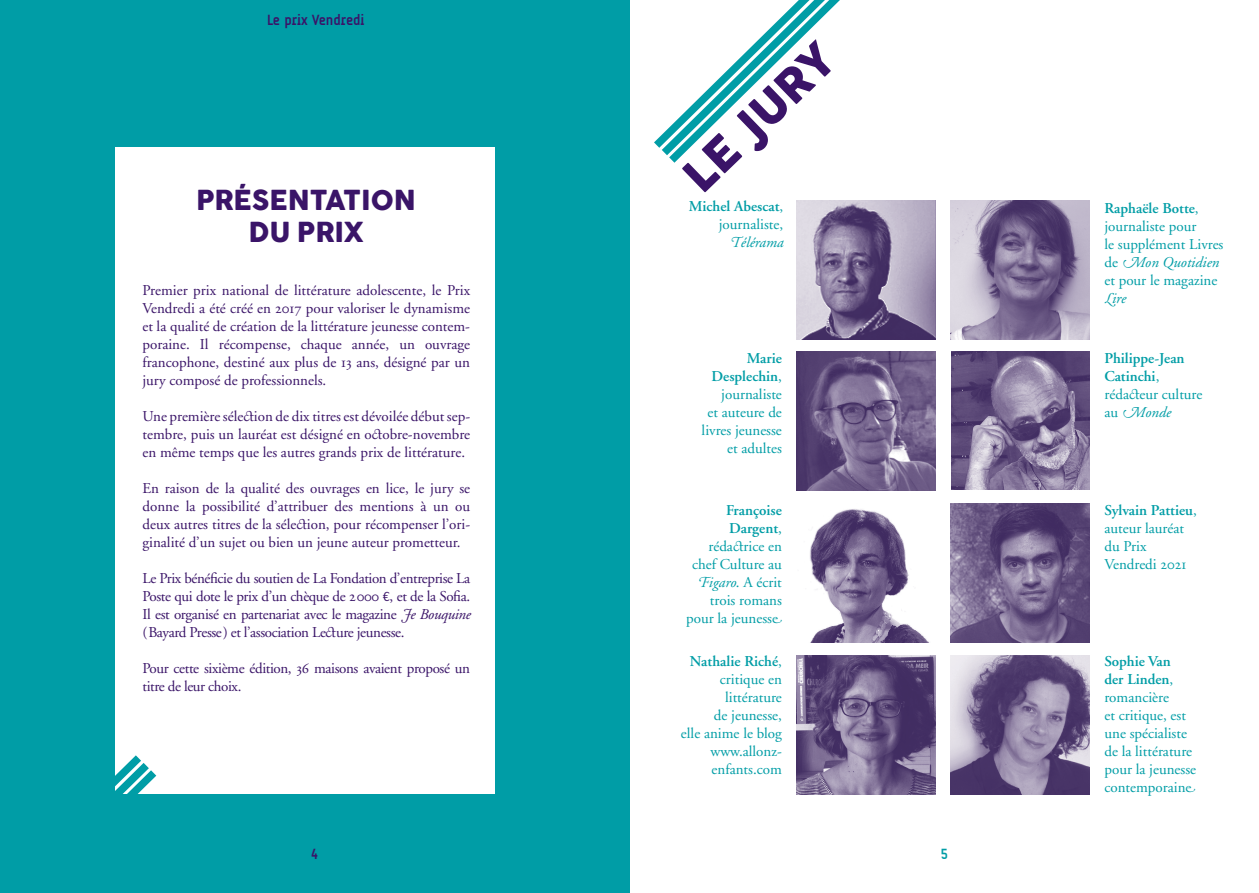
<style>
.page{position:relative;width:1259px;height:893px;background:#fff}
.page>*{position:absolute;margin:0;border:0;box-sizing:border-box;transform-origin:0 0}
.t1{font:45px "Cocogoose";color:#3a1468}
.t2{font:27px/31.5px "Cocogoose";color:#3a1468;text-align:center}
.t3{font:15px/18px "Adobe Garamond";color:#3a1468;text-align:justify}
.t4{font:15px/18px "Adobe Garamond";color:#009da6}
.t5{font:600 15px/18px "Adobe Garamond";color:#009da6}
.t6{font:15px/18px "Adobe Garamond";letter-spacing:-.025em;color:#3a1468}
.t7{font:700 15px "A Udimat";color:#3a1468}
.t8{font:700 15px "A Udimat";color:#009da6}
.s1{font-family:"Adobe Garamond Exp"}
.s2{font-family:"Adobe Garamond Alt"}
.s3{font-family:"Sun";font-size:13.5px}
.s4{font-family:"Adobe Garamond Alt";font-style:italic}
.s5{font-style:italic}
.s6{font-weight:400}
.s7{font-family:"Adobe Garamond Alt";font-weight:400;font-style:italic}
.s8{font-weight:400;font-style:italic}
.s9{font-weight:600}
.s10{font-family:"Adobe Garamond Alt";font-weight:400}
</style>
<div class="page">
<img style="left:810px;top:509px;width:119px;height:133px">
<div style="left:0;top:0;width:630px;height:893px;background:#009da6"></div>
<svg style="left:654px;top:0;width:186px;height:163px"></svg>
<img style="left:951px;top:351px;width:139px;height:139px">
<img style="left:797px;top:655px;width:138px;height:139px">
<img style="left:796px;top:352px;width:139px;height:139px">
<img style="left:796px;top:200px;width:139px;height:139px">
<div style="left:115px;top:148px;width:379px;height:646px;background:#fff"></div>
<img style="left:950px;top:504px;width:139px;height:138px">
<img style="left:950px;top:655px;width:139px;height:139px">
<svg style="left:115px;top:755px;width:42px;height:39px"></svg>
<img style="left:950px;top:201px;width:139px;height:138px">
<p class="t7" style="left:267px;top:11px;width:99px">Le prix Vendredi</p>
<h2 class="t2" style="left:196px;top:186px;width:221px">PRÉSENTATION<br>DU PRIX</h2>
<p class="t3" style="left:142px;top:282px;width:329px">Premier prix national de littérature adolescente, le Prix Vendredi a été créé en <span class="s1">2017</span> pour valoriser le dynamisme et la qualité de création de la littérature jeunesse contem&shy;poraine. Il récompense, chaque année, un ouvrage francophone, destiné aux plus de <span class="s1">13</span> ans, désigné par un jury composé de professionnels.</p>
<p class="t3" style="left:142px;top:408px;width:329px">Une première séle<span class="s2">C</span>ion de dix titres est dévoilée début sep&shy;tembre, puis un lauréat est désigné en o<span class="s2">C</span>obre-novembre en même temps que les autres grands prix de littérature.</p>
<p class="t3" style="left:142px;top:480px;width:329px">En raison de la qualité des ouvrages en lice, le jury se donne la possibilité d’attribuer des mentions à un ou deux autres titres de la séle<span class="s2">C</span>ion, pour récompenser l’ori&shy;ginalité d’un sujet ou bien un jeune auteur prometteur.</p>
<p class="t3" style="left:142px;top:570px;width:329px">Le Prix bénéficie du soutien de La Fondation d’entreprise La Poste qui dote le prix d’un chèque de <span class="s1">2000</span> <span class="s3">€</span>, et de la Sofia.<br>Il est organisé en partenariat avec le magazine <span class="s4">J</span><span class="s5">e Bouquine </span>(Bayard Presse) et l’association Le<span class="s2">C</span>ure jeunesse.</p>
<p class="t6" style="left:142px;top:660px;width:329px">Pour cette sixième édition, <span class="s1">36</span> maisons avaient proposé un titre de leur choix.</p>
<h1 class="t1" style="left:670px;top:160px;width:191px;rotate:-44deg">LE JURY</h1>
<p class="t5" style="left:689px;top:198px;width:96px;text-align:right">Michel Abescat<span class="s6">, journaliste,<br></span><span class="s7">T</span><span class="s8">élérama</span></p>
<p class="t4" style="left:701px;top:349px;width:82px;text-align:right"><span class="s9">Marie<br>Desplechin</span>, journaliste<br>et auteure de livres jeunesse et adultes</p>
<p class="t4" style="left:686px;top:501px;width:97px;text-align:right"><span class="s9">Françoise<br>Dargent</span>, réda<span class="s2">C</span>rice en chef Culture au<br><span class="s4">F</span><span class="s5">igaro</span>. A écrit trois romans pour la jeuness<span class="s2">E</span></p>
<p class="t4" style="left:681px;top:653px;width:102px;text-align:right"><span class="s9">Nathalie Riché</span>, critique en littérature<br>de jeunesse,<br>elle anime le blog www.allonz&shy;enfants.com</p>
<p class="t7" style="left:312px;top:845px;width:8px">4</p>
<p class="t8" style="left:940px;top:845px;width:8px">5</p>
<p class="t4" style="left:1104px;top:200px;width:120px"><span class="s9">Raphaële Botte</span>, journaliste pour<br>le supplément Livres de <span class="s4">M</span><span class="s5">on Quotidien </span>et pour le magazine<br><span class="s4">L</span><span class="s5">ire</span></p>
<p class="t5" style="left:1104px;top:349px;width:99px">Philippe-Jean<br>Catinchi<span class="s6">, réda</span><span class="s10">C</span><span class="s6">eur culture au</span> <span class="s7">M</span><span class="s8">onde</span></p>
<p class="t4" style="left:1104px;top:501px;width:94px"><span class="s9">Sylvain Pattieu</span>, auteur lauréat du Prix<br>Vendredi <span class="s1">2021</span></p>
<p class="t4" style="left:1104px;top:653px;width:93px"><span class="s9">Sophie Van<br>der Linden</span>, romancière<br>et critique, est une spécialiste de la littérature pour la jeunesse contemporain<span class="s2">E</span></p>
</div>
